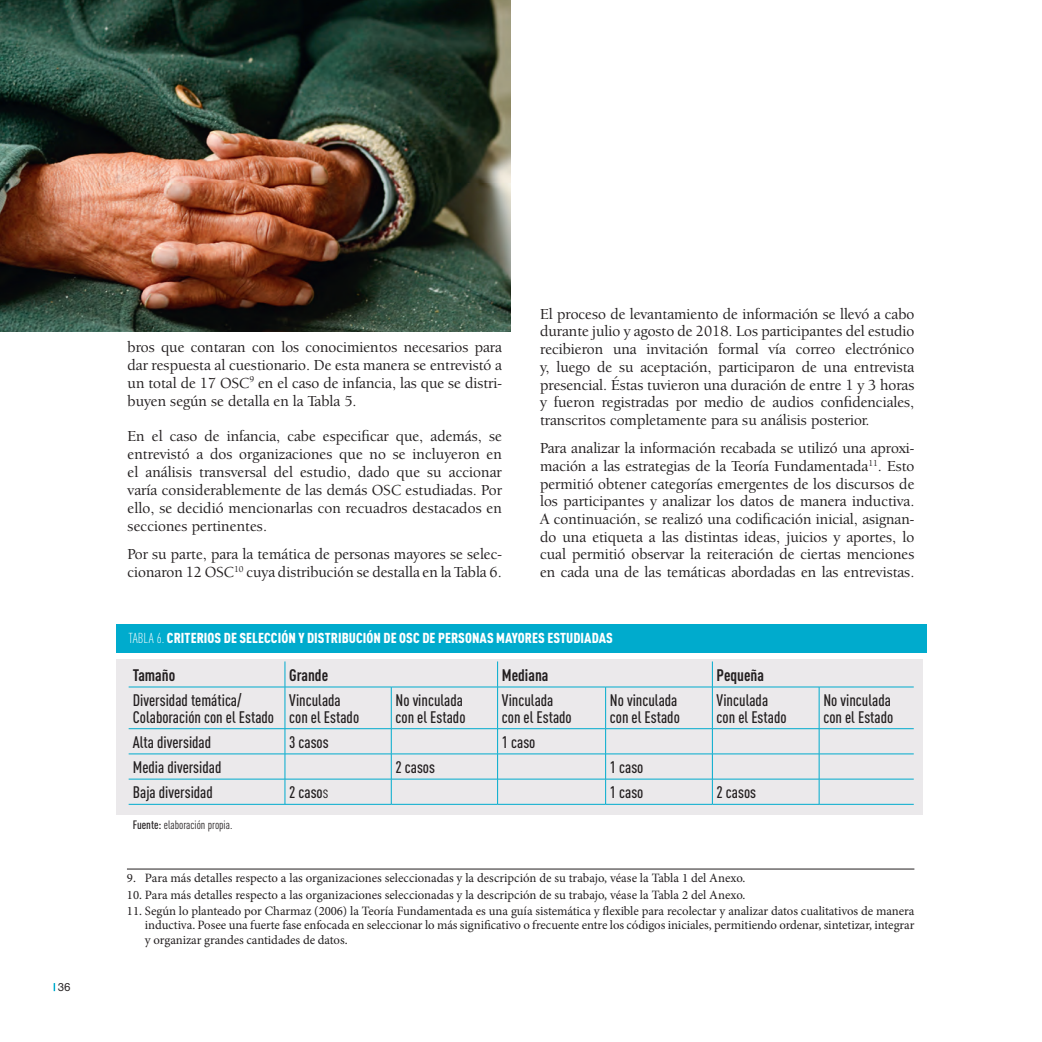
<style>
.page{position:relative;width:1042px;height:1042px;background:#fff}
.page>*{position:absolute;margin:0;border:0;box-sizing:border-box;transform-origin:0 0}
.Normal2{font:500 16.5px/16.5px "DIN Cond";color:#231f20}
.Normal2-2{font:16.5px "DIN Cond Bold Alternate";color:#231f20}
.texto_general_10_5_e{font:500 15.75px/17.7px "Berkeley Oldstyle IT Cby BT";color:#231f20;text-align:justify}
.titulo_tabla_nuevo{font:900 14.25px "DIN Cond";letter-spacing:.005em;color:#fff}
.notas_sin{font:12.75px/14.4px "Minion Pro";letter-spacing:-.005em;color:#231f20;text-align:justify}
.Notas_filete{font:12.75px "Minion Pro";color:#231f20}
.Normal2-3{font:12px "DIN Cond Regular Alternate";color:#231f20}
.t1{font:500 12px "Nimbus Sans Novus T";color:#231f20}
.s1{font-weight:300}
.s2{font-family:"DIN Cond Regular Alternate";font-weight:400}
.s3{font-family:"DIN Cond";font-weight:500}
</style>
<div class="page">
<img style="left:0;top:0;width:511px;height:332px">
<hr style="left:127px;top:869px;width:787px;height:1px;background:#231f20">
<div style="left:116px;top:659px;width:806px;height:155px;background:#ebe9eb"></div>
<div style="left:116px;top:624px;width:810px;height:28px;background:#00abcd"></div>
<hr style="left:129px;top:687px;width:156px;height:1px;background:#00abcd">
<hr style="left:285px;top:687px;width:106px;height:1px;background:#00abcd">
<hr style="left:391px;top:687px;width:106px;height:1px;background:#00abcd">
<hr style="left:497px;top:687px;width:108px;height:1px;background:#00abcd">
<hr style="left:605px;top:687px;width:107px;height:1px;background:#00abcd">
<hr style="left:712px;top:687px;width:107px;height:1px;background:#00abcd">
<hr style="left:819px;top:687px;width:95px;height:1px;background:#00abcd">
<svg style="left:285px;top:661px;width:1px;height:26px"></svg>
<svg style="left:497px;top:661px;width:1px;height:26px"></svg>
<svg style="left:712px;top:661px;width:1px;height:26px"></svg>
<hr style="left:285px;top:687px;width:1px;height:41px;background:#00abcd">
<hr style="left:391px;top:687px;width:1px;height:41px;background:#00abcd">
<hr style="left:497px;top:687px;width:1px;height:41px;background:#00abcd">
<hr style="left:605px;top:687px;width:1px;height:41px;background:#00abcd">
<hr style="left:712px;top:687px;width:1px;height:41px;background:#00abcd">
<hr style="left:819px;top:687px;width:1px;height:41px;background:#00abcd">
<svg style="left:285px;top:729px;width:1px;height:75px"></svg>
<svg style="left:391px;top:729px;width:1px;height:75px"></svg>
<svg style="left:497px;top:729px;width:1px;height:75px"></svg>
<svg style="left:605px;top:729px;width:1px;height:75px"></svg>
<svg style="left:712px;top:729px;width:1px;height:75px"></svg>
<svg style="left:819px;top:729px;width:1px;height:75px"></svg>
<hr style="left:129px;top:804px;width:156px;height:1px;background:#00abcd">
<hr style="left:285px;top:804px;width:106px;height:1px;background:#00abcd">
<hr style="left:391px;top:804px;width:106px;height:1px;background:#00abcd">
<hr style="left:497px;top:804px;width:108px;height:1px;background:#00abcd">
<hr style="left:605px;top:804px;width:107px;height:1px;background:#00abcd">
<hr style="left:712px;top:804px;width:107px;height:1px;background:#00abcd">
<hr style="left:819px;top:804px;width:95px;height:1px;background:#00abcd">
<hr style="left:129px;top:728px;width:156px;height:1px;background:#00abcd">
<hr style="left:285px;top:728px;width:106px;height:1px;background:#00abcd">
<hr style="left:391px;top:728px;width:106px;height:1px;background:#00abcd">
<hr style="left:497px;top:728px;width:108px;height:1px;background:#00abcd">
<hr style="left:605px;top:728px;width:107px;height:1px;background:#00abcd">
<hr style="left:712px;top:728px;width:107px;height:1px;background:#00abcd">
<hr style="left:819px;top:728px;width:95px;height:1px;background:#00abcd">
<hr style="left:129px;top:753px;width:156px;height:1px;background:#00abcd">
<hr style="left:285px;top:753px;width:106px;height:1px;background:#00abcd">
<hr style="left:391px;top:753px;width:106px;height:1px;background:#00abcd">
<hr style="left:497px;top:753px;width:108px;height:1px;background:#00abcd">
<hr style="left:605px;top:753px;width:107px;height:1px;background:#00abcd">
<hr style="left:712px;top:753px;width:107px;height:1px;background:#00abcd">
<hr style="left:819px;top:753px;width:95px;height:1px;background:#00abcd">
<hr style="left:129px;top:779px;width:156px;height:1px;background:#00abcd">
<hr style="left:285px;top:779px;width:106px;height:1px;background:#00abcd">
<hr style="left:391px;top:779px;width:106px;height:1px;background:#00abcd">
<hr style="left:497px;top:779px;width:108px;height:1px;background:#00abcd">
<hr style="left:605px;top:779px;width:107px;height:1px;background:#00abcd">
<hr style="left:712px;top:779px;width:107px;height:1px;background:#00abcd">
<hr style="left:819px;top:779px;width:95px;height:1px;background:#00abcd">
<p class="t1" style="left:58px;top:980px;width:14px">36</p>
<p class="texto_general_10_5_e" style="left:128px;top:337px;width:376px">bros que contaran con los conocimientos necesarios para dar respuesta al cuestionario. De esta manera se entrevistó a un total de 17 OSC<sup>9</sup> en el caso de infancia, las que se distri&shy;buyen según se detalla en la Tabla 5.</p>
<p class="texto_general_10_5_e" style="left:128px;top:426px;width:376px">En el caso de infancia, cabe especificar que, además, se entrevistó a dos organizaciones que no se incluyeron en el análisis transversal del estudio, dado que su accionar varía considerablemente de las demás OSC estudiadas. Por ello, se decidió mencionarlas con recuadros destacados en secciones pertinentes.</p>
<p class="texto_general_10_5_e" style="left:128px;top:545px;width:376px">Por su parte, para la temática de personas mayores se selec&shy;cionaron 12 OSC<sup>10</sup> cuya distribución se destalla en la Tabla 6.</p>
<p class="texto_general_10_5_e" style="left:540px;top:305px;width:376px">El proceso de levantamiento de información se llevó a cabo durante julio y agosto de 2018. Los participantes del estudio recibieron una invitación formal vía correo electrónico y, luego de su aceptación, participaron de una entrevista presencial. Éstas tuvieron una duración de entre 1 y 3 horas y fueron registradas por medio de audios confidenciales, transcritos completamente para su análisis posterior.</p>
<p class="texto_general_10_5_e" style="left:540px;top:439px;width:376px">Para analizar la información recabada se utilizó una aproxi&shy;mación a las estrategias de la Teoría Fundamentada<sup>11</sup>. Esto permitió obtener categorías emergentes de los discursos de los participantes y analizar los datos de manera inductiva.<br>A continuación, se realizó una codificación inicial, asignan&shy;do una etiqueta a las distintas ideas, juicios y aportes, lo cual permitió observar la reiteración de ciertas menciones en cada una de las temáticas abordadas en las entrevistas.</p>
<p class="titulo_tabla_nuevo" style="left:129px;top:629px;width:486px"><span class="s1">TABLA 6.</span> CRITERIOS DE SELECCIÓN Y DISTRIBUCIÓN DE OSC DE PERSONAS MAYORES ESTUDIADAS</p>
<p class="Normal2-2" style="left:133px;top:665px;width:44px">Tamaño</p>
<p class="Normal2-2" style="left:289px;top:665px;width:41px">Grande</p>
<p class="Normal2-2" style="left:502px;top:665px;width:48px">Mediana</p>
<p class="Normal2-2" style="left:716px;top:665px;width:49px">Pequeña</p>
<p class="Normal2" style="left:133px;top:692px;width:143px">Diversidad temática/<br>Colaboración con el Estado</p>
<p class="Normal2" style="left:289px;top:692px;width:71px">Vinculada con el Estado</p>
<p class="Normal2" style="left:395px;top:692px;width:71px">No vinculada con el Estado</p>
<p class="Normal2" style="left:502px;top:692px;width:71px">Vinculada con el Estado</p>
<p class="Normal2" style="left:610px;top:692px;width:71px">No vinculada con el Estado</p>
<p class="Normal2" style="left:716px;top:692px;width:71px">Vinculada con el Estado</p>
<p class="Normal2" style="left:823px;top:692px;width:71px">No vinculada con el Estado</p>
<p class="Normal2" style="left:133px;top:733px;width:80px">Alta diversidad</p>
<p class="Normal2" style="left:289px;top:733px;width:41px">3 casos</p>
<p class="Normal2" style="left:502px;top:733px;width:35px">1 caso</p>
<p class="Normal2" style="left:133px;top:758px;width:90px">Media diversidad</p>
<p class="Normal2" style="left:395px;top:758px;width:41px">2 casos</p>
<p class="Normal2" style="left:610px;top:758px;width:35px">1 caso</p>
<p class="Normal2" style="left:133px;top:784px;width:81px">Baja diversidad</p>
<p class="Normal2" style="left:289px;top:784px;width:41px">2 caso<span class="s2">s</span></p>
<p class="Normal2" style="left:610px;top:784px;width:35px">1 caso</p>
<p class="Normal2" style="left:716px;top:784px;width:41px">2 casos</p>
<p class="Normal2-3" style="left:133px;top:818px;width:101px"><span class="s3">Fuente:</span> elaboración propia.</p>
<p class="Notas_filete" style="left:127px;top:869px;width:620px">9. Para más detalles respecto a las organizaciones seleccionadas y la descripción de su trabajo, véase la Tabla 1 del Anexo.</p>
<p class="notas_sin" style="left:127px;top:887px;width:620px">10. Para más detalles respecto a las organizaciones seleccionadas y la descripción de su trabajo, véase la Tabla 2 del Anexo.</p>
<p class="notas_sin" style="left:145px;top:904px;width:771px;text-indent:-18px">11. Según lo planteado por Charmaz (2006) la Teoría Fundamentada es una guía sistemática y flexible para recolectar y analizar datos cualitativos de manera inductiva. Posee una fuerte fase enfocada en seleccionar lo más significativo o frecuente entre los códigos iniciales, permitiendo ordenar, sintetizar, integrar y organizar grandes cantidades de datos.</p>
</div>
